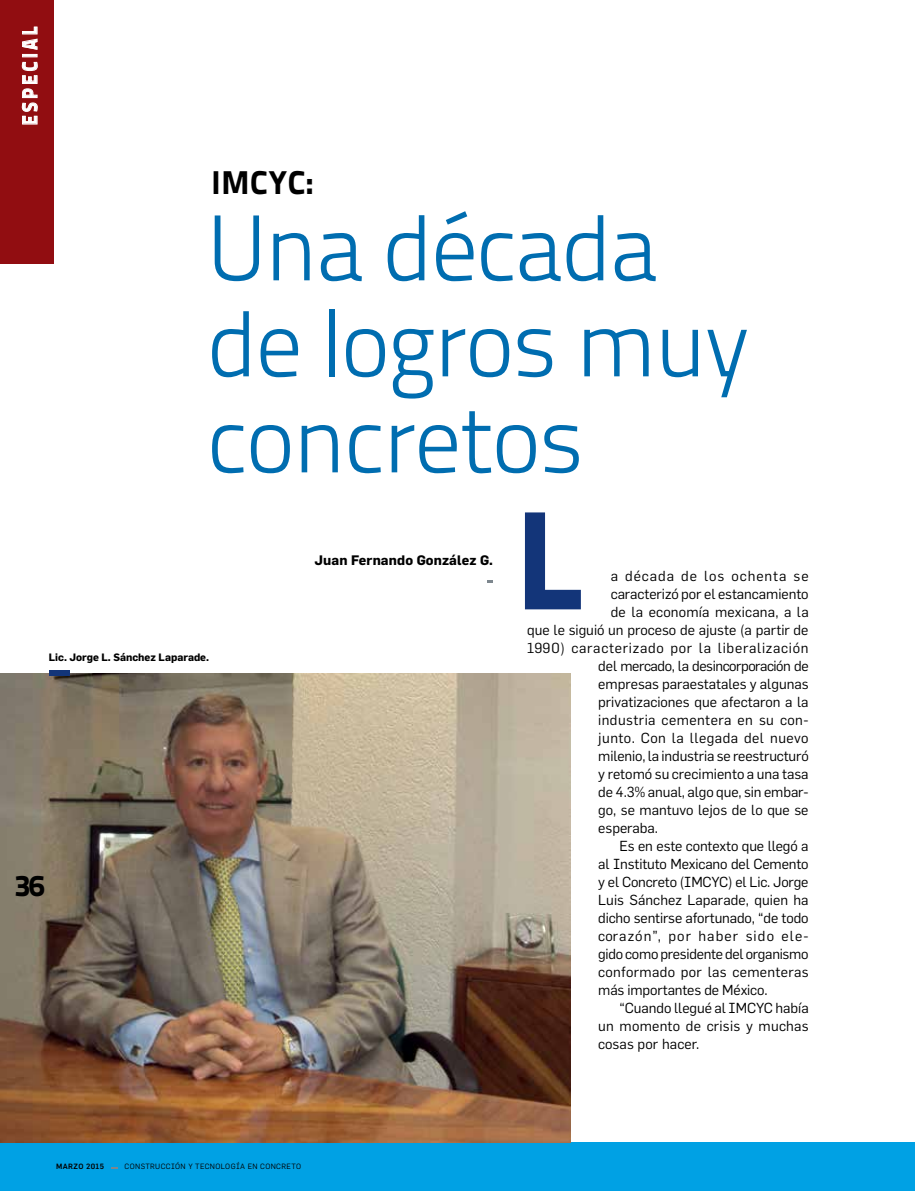
<style>
.page{position:relative;width:915px;height:1191px;background:#fff}
.page>*{position:absolute;margin:0;border:0;box-sizing:border-box;transform-origin:0 0}
.t1{font:700 133.65px "Titillium Text 22 L";color:#133579}
.t2{font:300 93px/96px "Titillium Text 22 L";letter-spacing:-.02em;color:#006db0}
.t3{font:800 33px "Titillium Text 22 L";letter-spacing:.02em;color:#000}
.t4{font:800 30px "Titillium Text 22 L";color:#000}
.t5{font:800 21px "Titillium Text 22 L";letter-spacing:.2em;color:#fff;scale:.85 1}
.t6{font:14.25px "Flama";color:#000}
.t7{font:14.25px "Flama";letter-spacing:.03em;color:#000}
.t8{font:14.25px "Flama";letter-spacing:.02em;color:#000}
.t9{font:14.25px "Flama";letter-spacing:.05em;color:#000}
.t10{font:14.25px "Flama";letter-spacing:-.03em;color:#000}
.t11{font:14.25px "Flama";letter-spacing:-.02em;color:#000}
.t12{font:14.25px "Flama";letter-spacing:.08em;color:#000}
.t13{font:14.25px "Flama";letter-spacing:.065em;color:#000}
.t14{font:700 13.5px "Flama";letter-spacing:.01em;color:#000}
.t15{font:700 10.5px "Flama";color:#000}
.t16{font:7.5px "Flama";letter-spacing:.05em;color:#000}
.t17{font:500 7.5px "Flama";letter-spacing:.05em;color:#000}
</style>
<div class="page">
<div style="left:0;top:1142px;width:914px;height:49px;background:#00a1e4"></div>
<svg style="left:524px;top:512px;width:57px;height:98px"></svg>
<div style="left:0;top:0;width:53px;height:263px;background:#910d11"></div>
<svg style="left:22px;top:62px;width:16px;height:63px"></svg>
<div style="left:22px;top:54px;width:15px;height:3px;border:1px solid #fff"></div>
<svg style="left:22px;top:26px;width:16px;height:24px"></svg>
<svg style="left:487px;top:581px;width:6px;height:2px"></svg>
<svg style="left:111px;top:1167px;width:7px;height:2px"></svg>
<img style="left:0;top:673px;width:570px;height:469px">
<div style="left:49px;top:670px;width:20px;height:5px;background:#133579"></div>
<h3 class="t5" style="left:13px;top:125px;width:118px;rotate:-90deg">ESPECIAL</h3>
<h3 class="t3" style="left:211px;top:157px;width:104px">IMCYC:</h3>
<h2 class="t2" style="left:207px;top:195px;width:544px">Una década de logros muy concretos</h2>
<p class="t15" style="left:49px;top:650px;width:162px">Lic. Jorge L. Sánchez Laparade.</p>
<h3 class="t4" style="left:14px;top:862px;width:32px">36</h3>
<p class="t14" style="left:314px;top:552px;width:180px">Juan Fernando González G.</p>
<h1 class="t1" style="left:516px;top:457px;width:68px">L</h1>
<p class="t13" style="left:610px;top:567px;width:199px">a década de los ochenta se</p>
<p class="t6" style="left:610px;top:585px;width:199px">caracterizó por el estancamiento</p>
<p class="t6" style="left:610px;top:603px;width:199px">de la economía mexicana, a la</p>
<p class="t6" style="left:527px;top:621px;width:283px">que le siguió un proceso de ajuste (a partir de</p>
<p class="t9" style="left:527px;top:639px;width:283px">1990) caracterizado por la liberalización</p>
<p class="t10" style="left:598px;top:657px;width:212px">del mercado, la desincorporación de</p>
<p class="t6" style="left:598px;top:675px;width:212px">empresas paraestatales y algunas</p>
<p class="t6" style="left:598px;top:693px;width:212px">privatizaciones que afectaron a la</p>
<p class="t7" style="left:598px;top:711px;width:212px">industria cementera en su con-</p>
<p class="t7" style="left:598px;top:729px;width:212px">junto. Con la llegada del nuevo</p>
<p class="t6" style="left:598px;top:747px;width:212px">milenio, la industria se reestructuró</p>
<p class="t6" style="left:598px;top:765px;width:212px">y retomó su crecimiento a una tasa</p>
<p class="t6" style="left:598px;top:783px;width:212px">de 4.3% anual, algo que, sin embar-</p>
<p class="t6" style="left:598px;top:801px;width:212px">go, se mantuvo lejos de lo que se</p>
<p class="t6" style="left:598px;top:819px;width:61px">esperaba.</p>
<p class="t6" style="left:619px;top:837px;width:190px">Es en este contexto que llegó a</p>
<p class="t6" style="left:598px;top:855px;width:212px">al Instituto Mexicano del Cemento</p>
<p class="t6" style="left:598px;top:873px;width:212px">y el Concreto (IMCYC) el Lic. Jorge</p>
<p class="t6" style="left:598px;top:891px;width:212px">Luis Sánchez Laparade, quien ha</p>
<p class="t6" style="left:598px;top:909px;width:212px">dicho sentirse afortunado, “de todo</p>
<p class="t12" style="left:598px;top:927px;width:212px">corazón”, por haber sido ele-</p>
<p class="t11" style="left:598px;top:945px;width:212px">gido como presidente del organismo</p>
<p class="t8" style="left:598px;top:963px;width:212px">conformado por las cementeras</p>
<p class="t6" style="left:598px;top:981px;width:171px">más importantes de México.</p>
<p class="t6" style="left:619px;top:999px;width:191px">“Cuando llegué al IMCYC había</p>
<p class="t8" style="left:598px;top:1017px;width:212px">un momento de crisis y muchas</p>
<p class="t6" style="left:598px;top:1035px;width:103px">cosas por hacer.</p>
<p class="t17" style="left:56px;top:1161px;width:49px">MARZO 2015</p>
<p class="t16" style="left:124px;top:1162px;width:178px">CONSTRUCCIÓN Y TECNOLOGÍA EN CONCRETO</p>
</div>
